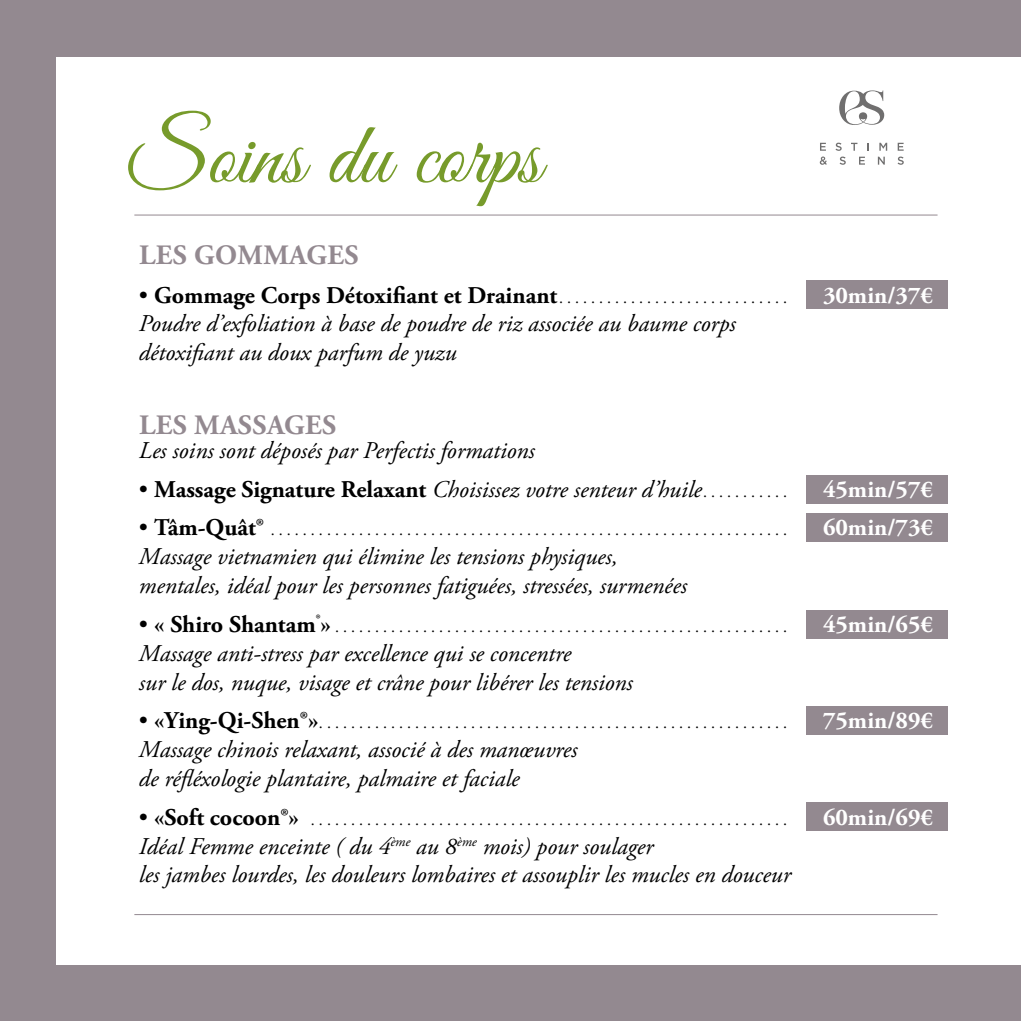
<style>
.page{position:relative;width:1021px;height:1021px;background:#fff}
.page>*{position:absolute;margin:0;border:0;box-sizing:border-box;transform-origin:0 0}
.t1{font:88px "Great Vibes";color:#779b2b}
.t2{font:700 28px "Adobe Garamond Pro";letter-spacing:.015em;color:#938990}
.t3{font:italic 24px/28.8px "Adobe Garamond Pro";color:#000}
.t4{font:700 24px "Adobe Garamond Pro";color:#000}
.t5{font:700 24px "Adobe Garamond Pro";color:#fff}
.t6{font:16px "Adobe Garamond Pro";color:#000}
.s1{font-weight:400}
.s2{font-weight:400;font-size:16px}
.s3{font-style:normal}
.s4{font-weight:700;font-style:normal}
.s5{font-style:normal;font-size:16px}
.s6{font-size:24px}
.s7{font-weight:700;font-size:24px}
</style>
<div class="page">
<div style="left:0;top:0;width:1020px;height:1020px;background:#938990"></div>
<div style="left:57px;top:57px;width:963px;height:907px;background:#fff"></div>
<div style="left:806px;top:280px;width:141px;height:29px;background:#938990"></div>
<div style="left:806px;top:475px;width:141px;height:28px;background:#938990"></div>
<div style="left:806px;top:513px;width:141px;height:28px;background:#938990"></div>
<div style="left:806px;top:610px;width:141px;height:28px;background:#938990"></div>
<div style="left:806px;top:706px;width:141px;height:29px;background:#938990"></div>
<div style="left:806px;top:801px;width:141px;height:29px;background:#938990"></div>
<hr style="left:134px;top:214px;width:803px;height:1px;background:#938990">
<hr style="left:134px;top:914px;width:803px;height:1px;background:#938990">
<svg style="left:851px;top:143px;width:6px;height:8px"></svg>
<svg style="left:879px;top:143px;width:8px;height:8px"></svg>
<svg style="left:819px;top:143px;width:7px;height:22px"></svg>
<svg style="left:835px;top:143px;width:10px;height:22px"></svg>
<svg style="left:859px;top:157px;width:6px;height:8px"></svg>
<svg style="left:877px;top:157px;width:7px;height:8px"></svg>
<svg style="left:897px;top:143px;width:6px;height:22px"></svg>
<svg style="left:839px;top:90px;width:45px;height:35px"></svg>
<h1 class="t1" style="left:128px;top:107px;width:414px">Soins du corps</h1>
<p class="t2" style="left:139px;top:238px;width:221px">LES GOMMAGES</p>
<p class="t4" style="left:139px;top:281px;width:650px"><span class="s1">•</span> Gommage Corps Détoxifiant et Drainant <span class="s2">. . . . . . . . . . . . . . . . . . . . . . . . . . . . .</span></p>
<p class="t5" style="left:823px;top:281px;width:111px">30min/37€</p>
<p class="t3" style="left:139px;top:310px;width:598px">Poudre d’exfoliation à base de poudre de riz associée au baume corps détoxifiant au doux parfum de yuzu</p>
<p class="t2" style="left:139px;top:408px;width:199px">LES MASSAGES</p>
<p class="t3" style="left:139px;top:436px;width:397px">Les soins sont déposés par Perfectis formations</p>
<p class="t3" style="left:139px;top:475px;width:650px"><span class="s3">•</span> <span class="s4">Massage Signature Relaxant</span> Choisissez votre senteur d’huile <span class="s5">. . . . . . . . . . .</span></p>
<p class="t5" style="left:823px;top:475px;width:111px">45min/57€</p>
<p class="t6" style="left:139px;top:521px;width:649px"><span class="s6">•</span> <span class="s7">Tâm-Quât®</span> . . . . . . . . . . . . . . . . . . . . . . . . . . . . . . . . . . . . . . . . . . . . . . . . . . . . . . . . . . . . . . . . .</p>
<p class="t5" style="left:823px;top:514px;width:111px">60min/73€</p>
<p class="t3" style="left:139px;top:543px;width:549px">Massage vietnamien qui élimine les tensions physiques, mentales, idéal pour les personnes fatiguées, stressées, surmenées</p>
<p class="t6" style="left:139px;top:617px;width:650px"><span class="s6">•</span> <span class="s7">« Shiro Shantam</span><sup>®</sup><span class="s7">»</span> . . . . . . . . . . . . . . . . . . . . . . . . . . . . . . . . . . . . . . . . . . . . . . . . . . . . . . . . .</p>
<p class="t5" style="left:823px;top:610px;width:111px">45min/65€</p>
<p class="t3" style="left:139px;top:639px;width:495px">Massage anti-stress par excellence qui se concentre<br>sur le dos, nuque, visage et crâne pour libérer les tensions</p>
<p class="t6" style="left:139px;top:713px;width:650px"><span class="s6">•</span> <span class="s7">«Ying-Qi-Shen®»</span> . . . . . . . . . . . . . . . . . . . . . . . . . . . . . . . . . . . . . . . . . . . . . . . . . . . . . . . . . . .</p>
<p class="t5" style="left:823px;top:706px;width:111px">75min/89€</p>
<p class="t3" style="left:139px;top:735px;width:440px">Massage chinois relaxant, associé à des manœuvres de réfléxologie plantaire, palmaire et faciale</p>
<p class="t6" style="left:139px;top:810px;width:649px"><span class="s6">•</span> <span class="s7">«Soft cocoon®»</span> . . . . . . . . . . . . . . . . . . . . . . . . . . . . . . . . . . . . . . . . . . . . . . . . . . . . . . . . . . . .</p>
<p class="t5" style="left:823px;top:803px;width:111px">60min/69€</p>
<p class="t3" style="left:139px;top:832px;width:653px">Idéal Femme enceinte ( du 4<sup>ème</sup> au 8<sup>ème</sup> mois) pour soulager<br>les jambes lourdes, les douleurs lombaires et assouplir les mucles en douceur</p>
</div>
